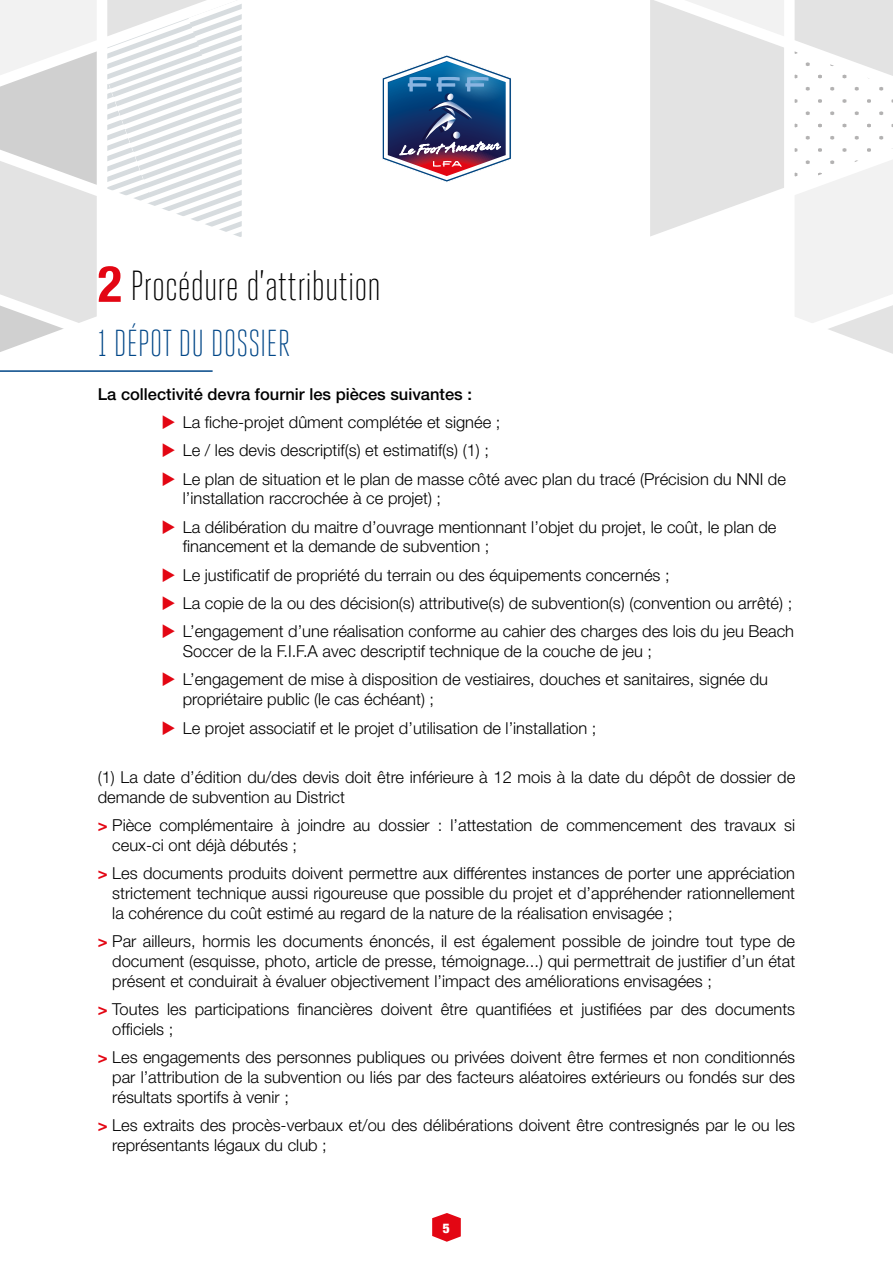
<style>
.page{position:relative;width:893px;height:1263px;background:#fff}
.page>*{position:absolute;margin:0;border:0;box-sizing:border-box;transform-origin:0 0}
.t1{font:300 42px "Heroic Condensed";color:#000}
.t2{font:300 37.5px "Heroic Condensed";color:#004687}
.t3{font:300 16.5px/19.8px "Helvetica Neue";color:#000}
.t4{font:500 16.5px "Helvetica Neue";color:#000}
.t5{font:900 condensed 13.5px "Helvetica Neue";color:#fff}
.s1{font-family:"Helvetica Neue";font-weight:700;font-stretch:condensed;font-size:50.4px;color:#e30613}
.s2{font-weight:700;color:#e30613}
</style>
<div class="page">
<svg style="left:432px;top:1213px;width:29px;height:29px"></svg>
<svg style="left:0;top:0;width:242px;height:186px"></svg>
<svg style="left:650px;top:0;width:243px;height:186px"></svg>
<svg style="left:0;top:186px;width:893px;height:168px"></svg>
<svg style="left:382px;top:55px;width:129px;height:127px"></svg>
<hr style="left:0;top:370px;width:213px;height:2px;background:#004687">
<h1 class="t1" style="left:98px;top:262px;width:284px"><span class="s1">2</span> Procédure d’attribution</h1>
<h2 class="t2" style="left:98px;top:323px;width:194px">1 DÉPOT DU DOSSIER</h2>
<p class="t4" style="left:98px;top:384px;width:376px">La collectivité devra fournir les pièces suivantes :</p>
<p class="t3" style="left:183px;top:408px;width:605px;line-height:28.3px">La fiche-projet dûment complétée et signée ;<br>Le / les devis descriptif(s) et estimatif(s) (1) ;<br>Le plan de situation et le plan de masse côté avec plan du tracé (Précision du NNI de</p>
<p class="t3" style="left:183px;top:484px;width:595px;line-height:28.3px">l’installation raccrochée à ce projet) ;<br>La délibération du maitre d’ouvrage mentionnant l’objet du projet, le coût, le plan de</p>
<p class="t3" style="left:183px;top:532px;width:613px;line-height:28.3px">financement et la demande de subvention ;<br>Le justificatif de propriété du terrain ou des équipements concernés ;<br>La copie de la ou des décision(s) attributive(s) de subvention(s) (convention ou arrêté) ; L’engagement d’une réalisation conforme au cahier des charges des lois du jeu Beach</p>
<p class="t3" style="left:183px;top:637px;width:587px;line-height:28.3px">Soccer de la F.I.F.A avec descriptif technique de la couche de jeu ;<br>L’engagement de mise à disposition de vestiaires, douches et sanitaires, signée du</p>
<p class="t3" style="left:183px;top:685px;width:415px;line-height:28.3px">propriétaire public (le cas échéant) ;<br>Le projet associatif et le projet d’utilisation de l’installation ;</p>
<p class="t3" style="left:98px;top:767px;width:699px">(1) La date d’édition du/des devis doit être inférieure à 12 mois à la date du dépôt de dossier de demande de subvention au District</p>
<p class="t3" style="left:112px;top:815px;width:684px;text-indent:-14px"><span class="s2">&gt;</span> Pièce complémentaire à joindre au dossier : l’attestation de commencement des travaux si ceux-ci ont déjà débutés ;</p>
<p class="t3" style="left:112px;top:863px;width:684px;text-align:justify;text-indent:-14px"><span class="s2">&gt;</span> Les documents produits doivent permettre aux différentes instances de porter une appréciation strictement technique aussi rigoureuse que possible du projet et d’appréhender rationnellement la cohérence du coût estimé au regard de la nature de la réalisation envisagée ;</p>
<p class="t3" style="left:112px;top:931px;width:684px;text-align:justify;text-indent:-14px"><span class="s2">&gt;</span> Par ailleurs, hormis les documents énoncés, il est également possible de joindre tout type de document (esquisse, photo, article de presse, témoignage...) qui permettrait de justifier d’un état présent et conduirait à évaluer objectivement l’impact des améliorations envisagées ;</p>
<p class="t3" style="left:112px;top:999px;width:684px;text-indent:-14px"><span class="s2">&gt;</span> Toutes les participations financières doivent être quantifiées et justifiées par des documents officiels ;</p>
<p class="t3" style="left:112px;top:1047px;width:684px;text-align:justify;text-indent:-14px"><span class="s2">&gt;</span> Les engagements des personnes publiques ou privées doivent être fermes et non conditionnés par l’attribution de la subvention ou liés par des facteurs aléatoires extérieurs ou fondés sur des résultats sportifs à venir ;</p>
<p class="t3" style="left:112px;top:1115px;width:684px;text-indent:-14px"><span class="s2">&gt;</span> Les extraits des procès-verbaux et/ou des délibérations doivent être contresignés par le ou les représentants légaux du club ;</p>
<p class="t5" style="left:443px;top:1217px;width:9px">5</p>
</div>
